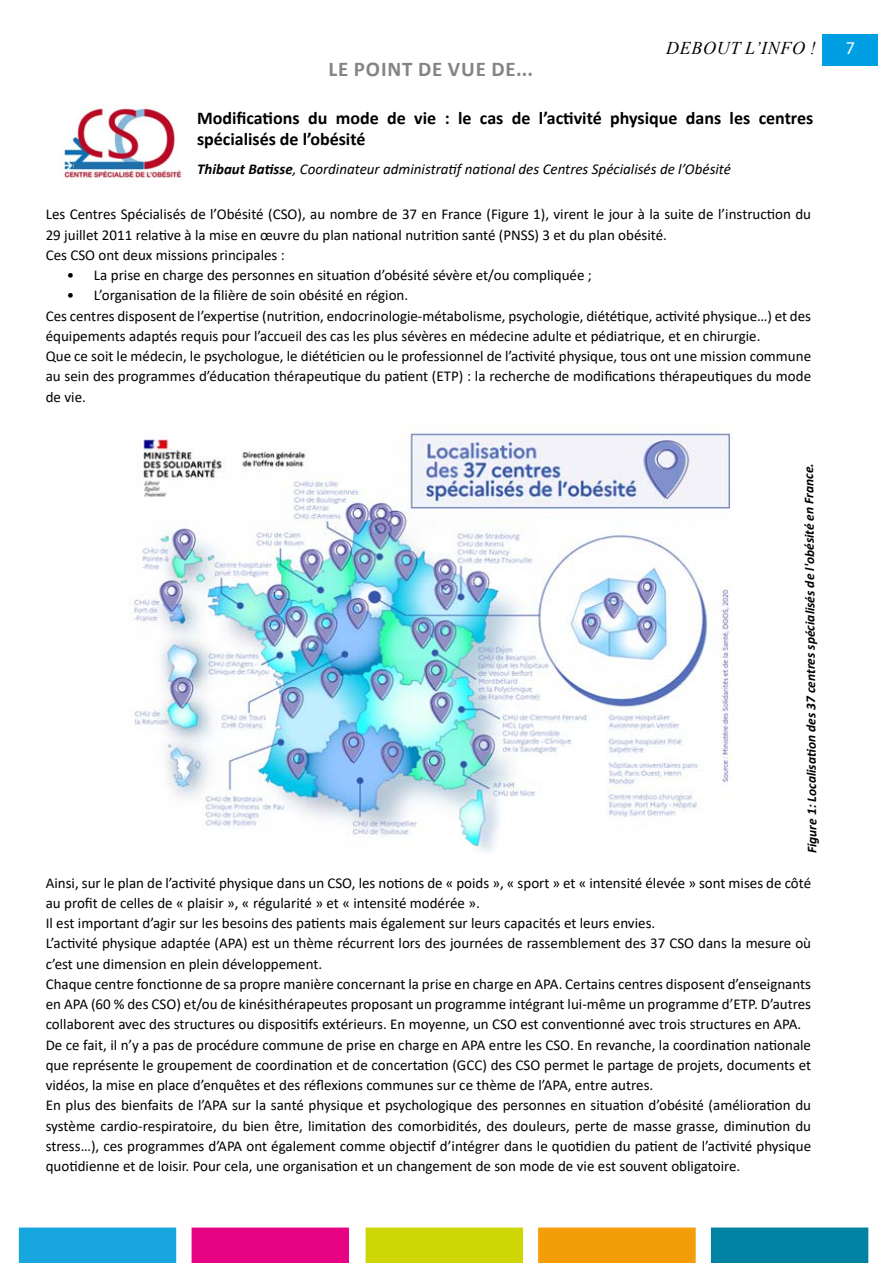
<style>
.page{position:relative;width:893px;height:1263px;background:#fff}
.page>*{position:absolute;margin:0;border:0;box-sizing:border-box;transform-origin:0 0}
.t1{font:700 21px "Calibri";letter-spacing:.04em;color:#848484}
.t2{font:700 18px/21px "Calibri";color:#000}
.t3{font:italic 18px "Times New Roman";letter-spacing:.035em;color:#000}
.t4{font:18px "Myriad Pro";color:#fff}
.t5{font:15px/20.2px "Calibri";color:#000}
.t6{font:italic 15px "Calibri";color:#000}
.t7{font:italic 700 13.5px "Calibri";letter-spacing:-.01em;color:#000}
.s1{font-weight:700}
</style>
<div class="page">
<div style="left:823px;top:34px;width:55px;height:32px;background:#009fe3"></div>
<img style="left:18px;top:1227px;width:851px;height:36px">
<img style="left:134px;top:428px;width:598px;height:425px">
<img style="left:61px;top:105px;width:121px;height:77px">
<p class="t3" style="left:666px;top:36px;width:151px">DEBOUT L’INFO !</p>
<p class="t4" style="left:846px;top:37px;width:11px">7</p>
<h1 class="t1" style="left:328px;top:55px;width:206px">LE POINT DE VUE DE...</h1>
<p class="t2" style="left:197px;top:107px;width:618px">Modifications du mode de vie : le cas de l’activité physique dans les centres spécialisés de l’obésité</p>
<p class="t6" style="left:197px;top:158px;width:535px"><span class="s1">Thibaut Batisse</span>, Coordinateur administratif national des Centres Spécialisés de l’Obésité</p>
<p class="t5" style="left:46px;top:204px;width:767px">Les Centres Spécialisés de l’Obésité (CSO), au nombre de 37 en France (Figure 1), virent le jour à la suite de l’instruction du<br>29 juillet 2011 relative à la mise en œuvre du plan national nutrition santé (PNSS) 3 et du plan obésité.<br>Ces CSO ont deux missions principales :</p>
<p class="t5" style="left:67px;top:265px;width:526px">• La prise en charge des personnes en situation d’obésité sévère et/ou compliquée ;</p>
<p class="t5" style="left:46px;top:285px;width:767px;text-indent:21px">• L’organisation de la filière de soin obésité en région.<br>Ces centres disposent de l’expertise (nutrition, endocrinologie-métabolisme, psychologie, diététique, activité physique…) et des équipements adaptés requis pour l’accueil des cas les plus sévères en médecine adulte et pédiatrique, et en chirurgie.<br>Que ce soit le médecin, le psychologue, le diététicien ou le professionnel de l’activité physique, tous ont une mission commune au sein des programmes d’éducation thérapeutique du patient (ETP) : la recherche de modifications thérapeutiques du mode de vie.</p>
<p class="t7" style="left:801px;top:853px;width:392px;rotate:-90deg">Figure 1: Localisation des 37 centres spécialisés de l'obésité en France.</p>
<p class="t5" style="left:46px;top:872px;width:767px">Ainsi, sur le plan de l’activité physique dans un CSO, les notions de « poids », « sport » et « intensité élevée » sont mises de côté au profit de celles de « plaisir », « régularité » et « intensité modérée ».<br>Il est important d’agir sur les besoins des patients mais également sur leurs capacités et leurs envies.<br>L’activité physique adaptée (APA) est un thème récurrent lors des journées de rassemblement des 37 CSO dans la mesure où c’est une dimension en plein développement.<br>Chaque centre fonctionne de sa propre manière concernant la prise en charge en APA. Certains centres disposent d’enseignants en APA (60 % des CSO) et/ou de kinésithérapeutes proposant un programme intégrant lui-même un programme d’ETP. D’autres collaborent avec des structures ou dispositifs extérieurs. En moyenne, un CSO est conventionné avec trois structures en APA.<br>De ce fait, il n’y a pas de procédure commune de prise en charge en APA entre les CSO. En revanche, la coordination nationale que représente le groupement de coordination et de concertation (GCC) des CSO permet le partage de projets, documents et vidéos, la mise en place d’enquêtes et des réflexions communes sur ce thème de l’APA, entre autres.<br>En plus des bienfaits de l’APA sur la santé physique et psychologique des personnes en situation d’obésité (amélioration du système cardio-respiratoire, du bien être, limitation des comorbidités, des douleurs, perte de masse grasse, diminution du stress…), ces programmes d’APA ont également comme objectif d’intégrer dans le quotidien du patient de l’activité physique quotidienne et de loisir. Pour cela, une organisation et un changement de son mode de vie est souvent obligatoire.</p>
</div>
